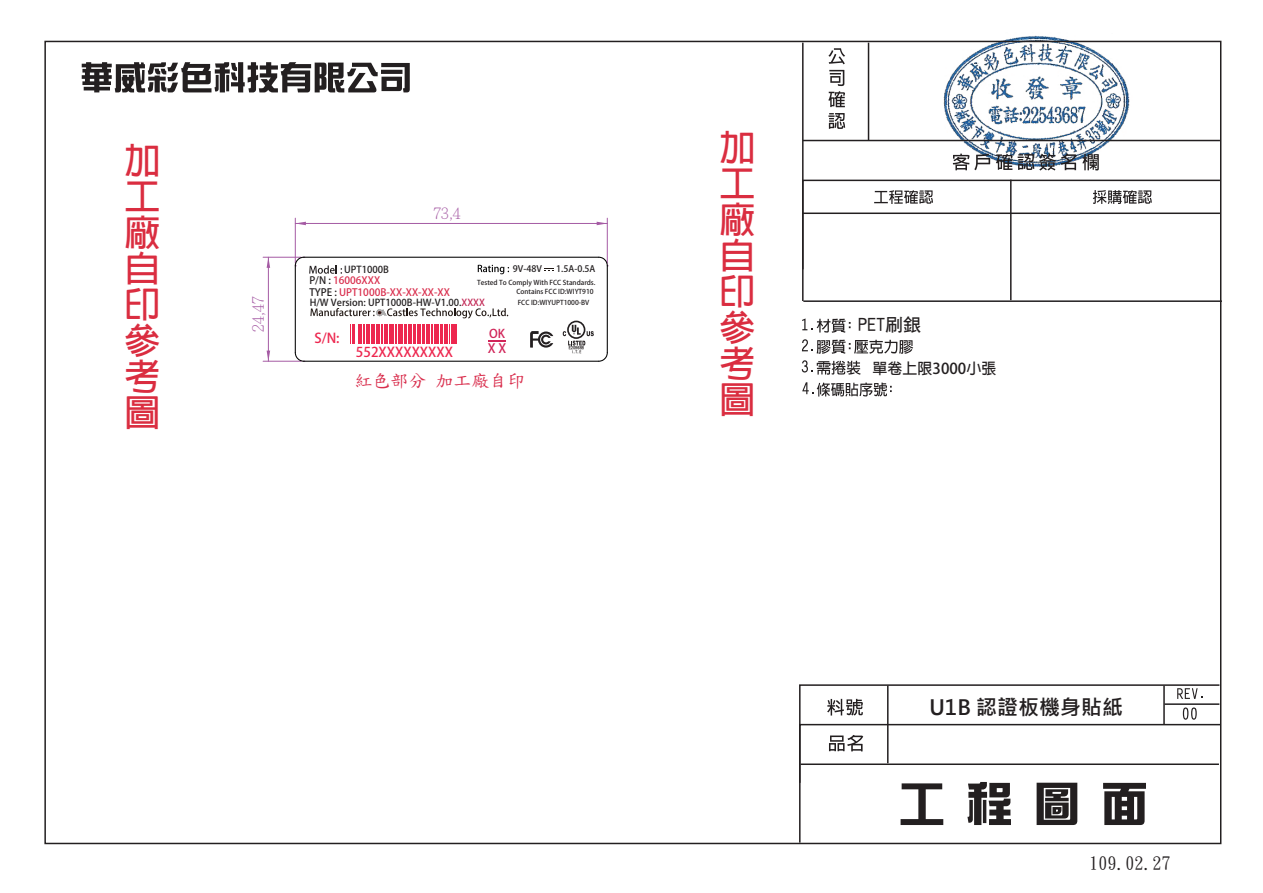
<style>
.page{position:relative;width:1263px;height:893px;background:#fff}
.page>*{position:absolute;margin:0;border:0;box-sizing:border-box;transform-origin:0 0}
.t1{font:700 36px/36px "Adobe Fan Heiti Std";color:#da2d40;text-align:justify}
.t2{font:700 21px "Microsoft Jheng Hei";color:#231f20}
.t3{font:18px "DF Kai Shu SB Estd BF";color:#231f20}
.t4{font:18px "DF Kai Shu SB Estd BF";color:#d92e4d}
.t5{font:18px "DF Hei W7 WIN BF";color:#231f20}
.t6{font:300 15.6px "Adobe Ming Std";color:#a55ba4}
.t7{font:700 15px "Adobe Fan Heiti Std";color:#231f20}
.t8{font:700 13.5px "Adobe Fan Heiti Std";color:#ed274f}
.t9{font:700 12.75px "Adobe Fan Heiti Std";color:#d12559}
.t10{font:700 12px "Adobe Fan Heiti Std";color:#d12559}
.t11{font:700 10.2px/11.2px "Adobe Fan Heiti Std";color:#d92e4d}
.t12{font:700 9.6px "Adobe Fan Heiti Std";color:#231f20}
.t13{font:700 8.85px "Adobe Fan Heiti Std";color:#231f20}
.t14{font:700 6.75px/10.2px "Adobe Fan Heiti Std";color:#231f20}
.t15{font:4.35px "DFN Hei W9 WIN BF";color:#231f20}
.t16{font:3.9px "DFN Hei W9 WIN BF";color:#231f20}
.s1{color:#c22956}
.s2{color:#231f20}
</style>
<div class="page">
<img style="left:937px;top:35px;width:195px;height:136px">
<svg style="left:82px;top:62px;width:328px;height:30px"></svg>
<svg style="left:802px;top:318px;width:49px;height:15px"></svg>
<svg style="left:802px;top:339px;width:111px;height:15px"></svg>
<svg style="left:802px;top:360px;width:59px;height:15px"></svg>
<svg style="left:799px;top:684px;width:419px;height:141px"></svg>
<hr style="left:803px;top:300px;width:419px;height:2px;background:#231f20">
<svg style="left:802px;top:179px;width:416px;height:123px"></svg>
<svg style="left:953px;top:154px;width:37px;height:16px"></svg>
<svg style="left:996px;top:154px;width:103px;height:17px"></svg>
<svg style="left:828px;top:48px;width:17px;height:16px"></svg>
<svg style="left:828px;top:70px;width:17px;height:37px"></svg>
<svg style="left:828px;top:113px;width:17px;height:16px"></svg>
<hr style="left:803px;top:140px;width:417px;height:1px;background:#231f20">
<svg style="left:874px;top:190px;width:59px;height:14px"></svg>
<svg style="left:1093px;top:190px;width:59px;height:14px"></svg>
<hr style="left:803px;top:213px;width:417px;height:1px;background:#231f20">
<hr style="left:802px;top:43px;width:1px;height:226px;background:#231f20">
<hr style="left:868px;top:43px;width:1px;height:97px;background:#231f20">
<hr style="left:887px;top:686px;width:1px;height:77px;background:#231f20">
<hr style="left:1163px;top:686px;width:2px;height:38px;background:#231f20">
<hr style="left:1164px;top:703px;width:55px;height:2px;background:#231f20">
<hr style="left:1010px;top:180px;width:1px;height:120px;background:#231f20">
<svg style="left:802px;top:382px;width:90px;height:15px"></svg>
<hr style="left:295px;top:218px;width:1px;height:45px;background:#a55ba4">
<hr style="left:607px;top:218px;width:1px;height:45px;background:#a55ba4">
<hr style="left:295px;top:223px;width:312px;height:1px;background:#a55ba4">
<svg style="left:295px;top:222px;width:11px;height:3px"></svg>
<svg style="left:597px;top:222px;width:10px;height:3px"></svg>
<hr style="left:263px;top:257px;width:38px;height:1px;background:#a55ba4">
<hr style="left:263px;top:361px;width:38px;height:1px;background:#a55ba4">
<hr style="left:268px;top:257px;width:1px;height:104px;background:#a55ba4">
<svg style="left:267px;top:257px;width:3px;height:11px"></svg>
<svg style="left:267px;top:351px;width:3px;height:10px"></svg>
<hr style="left:295px;top:266px;width:1px;height:87px;background:#030303">
<hr style="left:304px;top:361px;width:295px;height:1px;background:#030303">
<hr style="left:304px;top:257px;width:295px;height:1px;background:#030303">
<hr style="left:607px;top:266px;width:1px;height:87px;background:#030303">
<svg style="left:294px;top:351px;width:11px;height:11px"></svg>
<svg style="left:598px;top:256px;width:10px;height:11px"></svg>
<svg style="left:310px;top:308px;width:198px;height:10px"></svg>
<svg style="left:350px;top:325px;width:107px;height:19px"></svg>
<svg style="left:294px;top:256px;width:48px;height:18px"></svg>
<svg style="left:478px;top:265px;width:31px;height:9px"></svg>
<svg style="left:544px;top:268px;width:10px;height:3px"></svg>
<svg style="left:489px;top:340px;width:17px;height:1px"></svg>
<svg style="left:530px;top:331px;width:23px;height:17px"></svg>
<svg style="left:563px;top:321px;width:45px;height:41px"></svg>
<h1 class="t1" style="left:125px;top:144px;width:36px">加工廠自印參考圖</h1>
<h3 class="t6" style="left:249px;top:332px;width:37px;rotate:-90deg">24,47</h3>
<h3 class="t6" style="left:433px;top:205px;width:29px">73,4</h3>
<h3 class="t13" style="left:513px;top:264px;width:31px">9V-48V</h3>
<h3 class="t13" style="left:556px;top:264px;width:41px">1.5A-0.5A</h3>
<h3 class="t12" style="left:344px;top:264px;width:46px">UPT1000B</h3>
<h3 class="t12" style="left:310px;top:297px;width:177px">H/W Version: UPT1000B-HW-V1.00.<span class="s1">XXXX</span></h3>
<h3 class="t11" style="left:309px;top:275px;width:142px"><span class="s2">P/N :</span> 16006XXX<br><span class="s2">TYPE :</span> UPT1000B-XX-XX-XX-XX</h3>
<p class="t14" style="left:516px;top:277px;width:81px;text-indent:-39px">Tested To Comply With FCC Standards.<br>Contains FCC ID:WIYT910<br>FCC ID:WIYUPT1000-BV</p>
<h3 class="t8" style="left:314px;top:330px;width:27px">S/N:</h3>
<h3 class="t8" style="left:356px;top:344px;width:99px">552XXXXXXXXX</h3>
<h3 class="t10" style="left:489px;top:326px;width:17px">OK</h3>
<h3 class="t9" style="left:488px;top:341px;width:20px">X X</h3>
<h3 class="t4" style="left:354px;top:371px;width:173px">紅色部分 加工廠自印</h3>
<p class="t15" style="left:569px;top:346px;width:17px">E209688</p>
<p class="t16" style="left:572px;top:350px;width:11px">I.T.E</p>
<h1 class="t1" style="left:719px;top:131px;width:36px">加工廠自印參考圖</h1>
<h3 class="t5" style="left:858px;top:315px;width:64px">PET刷銀</h3>
<h3 class="t7" style="left:873px;top:359px;width:125px">單卷上限3000小張</h3>
<h2 class="t2" style="left:929px;top:694px;width:196px">U1B 認證板機身貼紙</h2>
<h3 class="t3" style="left:1089px;top:854px;width:82px">109.02.27</h3>
</div>
